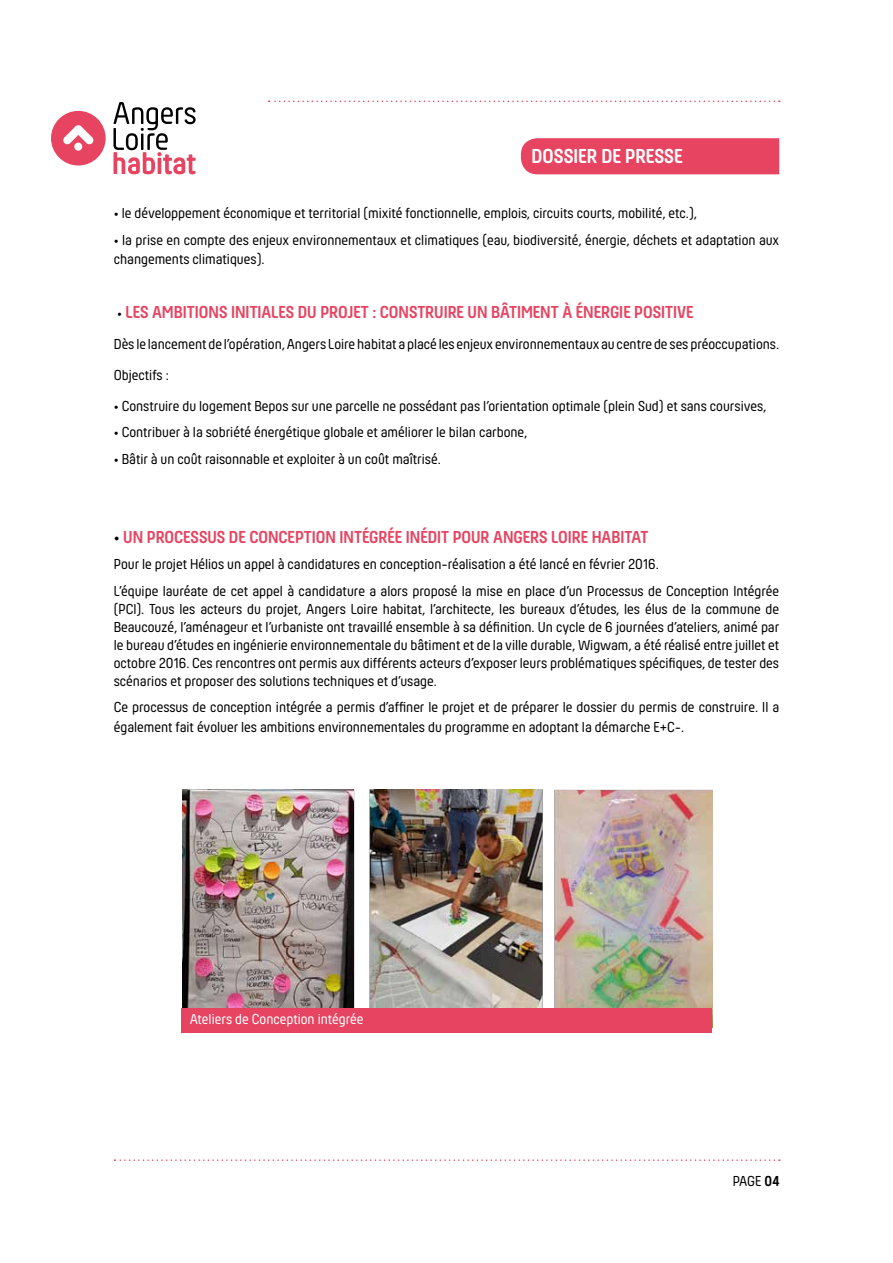
<style>
.page{position:relative;width:893px;height:1263px;background:#fff}
.page>*{position:absolute;margin:0;border:0;box-sizing:border-box;transform-origin:0 0}
.t1{font:700 21px "Hansom FY";color:#fff}
.t2{font:700 18px "Hansom FY";color:#e74461}
.t3{font:15px/18px "Hansom FY";color:#000}
.t4{font:15px "Hansom FY";color:#fff}
.s1{font-weight:400;font-size:15px;color:#000}
.s2{font-weight:400;color:#000}
</style>
<div class="page">
<svg style="left:113px;top:102px;width:83px;height:72px"></svg>
<div style="left:51px;top:111px;width:55px;height:54px;background:#e64461;border-radius:50%"></div>
<div style="left:74px;top:143px;width:8px;height:8px;background:#fff;border-radius:50%"></div>
<svg style="left:63px;top:125px;width:31px;height:20px"></svg>
<svg style="left:269px;top:101px;width:511px;height:1px"></svg>
<svg style="left:114px;top:1159px;width:666px;height:2px"></svg>
<div style="left:521px;top:138px;width:258px;height:36px;background:#e64461"></div>
<img style="left:182px;top:789px;width:531px;height:238px">
<div style="left:181px;top:1008px;width:531px;height:25px;background:#e64461"></div>
<h1 class="t1" style="left:531px;top:144px;width:153px">DOSSIER DE PRESSE</h1>
<p class="t3" style="left:114px;top:204px;width:585px">• le développement économique et territorial (mixité fonctionnelle, emplois, circuits courts, mobilité, etc.),</p>
<p class="t3" style="left:114px;top:229px;width:667px;line-height:19.8px">• la prise en compte des enjeux environnementaux et climatiques (eau, biodiversité, énergie, déchets et adaptation aux changements climatiques).</p>
<p class="t2" style="left:117px;top:302px;width:92px"><span class="s1">•</span> LES AMBITIONS</p>
<p class="t2" style="left:231px;top:302px;width:463px">INITIALES DU PROJET : CONSTRUIRE UN BÂTIMENT À ÉNERGIE POSITIVE</p>
<p class="t3" style="left:114px;top:329px;width:667px;line-height:30.8px">Dès le lancement de l’opération, Angers Loire habitat a placé les enjeux environnementaux au centre de ses préoccupations.<br>Objectifs :</p>
<p class="t3" style="left:114px;top:397px;width:654px">• Construire du logement Bepos sur une parcelle ne possédant pas l’orientation optimale (plein Sud) et sans coursives,</p>
<p class="t3" style="left:114px;top:423px;width:415px">• Contribuer à la sobriété énergétique globale et améliorer le bilan carbone,</p>
<p class="t3" style="left:114px;top:450px;width:329px">• Bâtir à un coût raisonnable et exploiter à un coût maîtrisé.</p>
<p class="t2" style="left:114px;top:526px;width:487px"><span class="s2">•</span> UN PROCESSUS DE CONCEPTION INTÉGRÉE INÉDIT POUR ANGERS LOIRE HABI</p>
<p class="t2" style="left:624px;top:526px;width:25px">TAT</p>
<p class="t3" style="left:114px;top:551px;width:667px;line-height:26.5px">Pour le projet Hélios un appel à candidatures en conception-réalisation a été lancé en février 2016.<br>L’équipe lauréate de cet appel à candidature a alors proposé la mise en place d’un Processus de Conception Intégrée</p>
<p class="t3" style="left:114px;top:599px;width:667px;text-align:justify">(PCI). Tous les acteurs du projet, Angers Loire habitat, l’architecte, les bureaux d’études, les élus de la commune de Beaucouzé, l’aménageur et l’urbaniste ont travaillé ensemble à sa définition. Un cycle de 6 journées d’ateliers, animé par le bureau d’études en ingénierie environnementale du bâtiment et de la ville durable, Wigwam, a été réalisé entre juillet et octobre 2016. Ces rencontres ont permis aux différents acteurs d’exposer leurs problématiques spécifiques, de tester des scénarios et proposer des solutions techniques et d’usage.</p>
<p class="t3" style="left:114px;top:697px;width:667px;line-height:19.8px">Ce processus de conception intégrée a permis d’affiner le projet et de préparer le dossier du permis de construire. Il a également fait évoluer les ambitions environnementales du programme en adoptant la démarche E+C-.</p>
<p class="t4" style="left:190px;top:1011px;width:175px">Ateliers de Conception intégrée</p>
</div>
